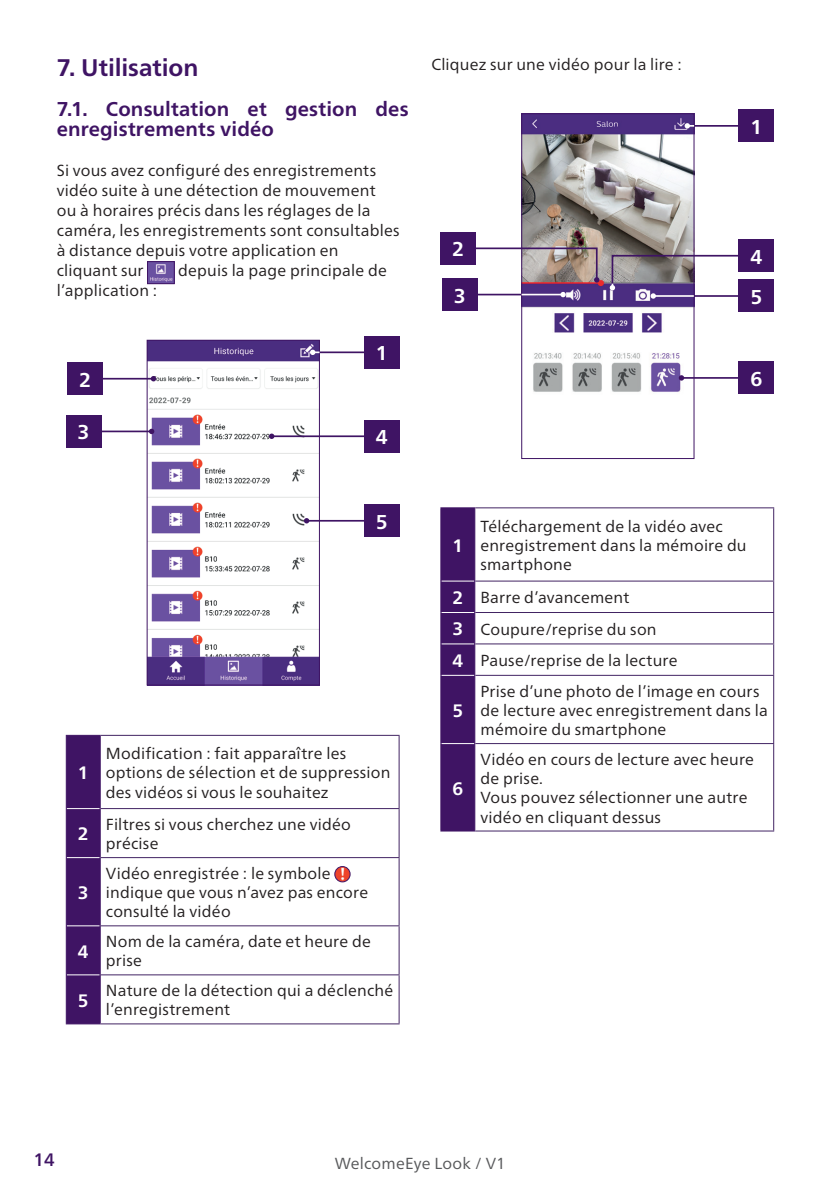
<style>
.page{position:relative;width:840px;height:1191px;background:#fff}
.page>*{position:absolute;margin:0;border:0;box-sizing:border-box;transform-origin:0 0}
.t1{font:700 24px "Frutiger Neue LT";color:#3f1464}
.t2{font:700 20px/20px "Frutiger Neue LT";letter-spacing:.005em;color:#3f1464}
.t3{font:700 20px "Frutiger Neue LT";color:#fff}
.t4{font:700 18px "Frutiger Neue LT";color:#fff}
.t5{font:500 18px "Frutiger Neue LT";color:#3f1464}
.t6{font:16px/19.2px "Frutiger Neue LT";letter-spacing:.015em;color:#231f20}
.t7{font:16px "Frutiger Neue LT";letter-spacing:.015em;color:#57585a}
.s1{font-weight:700;font-size:18px;color:#fff}
</style>
<div class="page">
<img style="left:149px;top:263px;width:23px;height:19px">
<div style="left:147px;top:261px;width:27px;height:23px;border:1px solid #3f1464"></div>
<img style="left:149px;top:342px;width:168px;height:341px">
<div style="left:147px;top:340px;width:172px;height:345px;border:1px solid #3f1464"></div>
<hr style="left:312px;top:351px;width:57px;height:2px;background:#3f1464">
<div style="left:364px;top:336px;width:35px;height:33px;background:#3f1464"></div>
<hr style="left:271px;top:435px;width:98px;height:2px;background:#3f1464">
<svg style="left:269px;top:433px;width:5px;height:6px"></svg>
<div style="left:364px;top:420px;width:35px;height:32px;background:#3f1464"></div>
<hr style="left:306px;top:520px;width:63px;height:1px;background:#3f1464">
<svg style="left:304px;top:518px;width:5px;height:5px"></svg>
<div style="left:364px;top:504px;width:35px;height:33px;background:#3f1464"></div>
<hr style="left:88px;top:378px;width:65px;height:1px;background:#3f1464">
<svg style="left:151px;top:376px;width:5px;height:5px"></svg>
<div style="left:67px;top:362px;width:36px;height:33px;background:#3f1464"></div>
<hr style="left:87px;top:430px;width:64px;height:2px;background:#3f1464">
<svg style="left:149px;top:429px;width:5px;height:5px"></svg>
<div style="left:66px;top:415px;width:35px;height:33px;background:#3f1464"></div>
<svg style="left:310px;top:349px;width:9px;height:6px"></svg>
<div style="left:67px;top:736px;width:33px;height:287px;background:#3f1464"></div>
<hr style="left:67px;top:808px;width:33px;height:1px;background:#fff">
<hr style="left:67px;top:857px;width:33px;height:1px;background:#fff">
<hr style="left:67px;top:925px;width:33px;height:1px;background:#fff">
<hr style="left:67px;top:974px;width:33px;height:1px;background:#fff">
<hr style="left:66px;top:735px;width:35px;height:1px;background:#3f1464">
<hr style="left:66px;top:736px;width:1px;height:72px;background:#3f1464">
<hr style="left:100px;top:736px;width:1px;height:72px;background:#3f1464">
<hr style="left:66px;top:808px;width:1px;height:49px;background:#3f1464">
<hr style="left:100px;top:808px;width:1px;height:49px;background:#3f1464">
<hr style="left:66px;top:857px;width:1px;height:69px;background:#3f1464">
<hr style="left:100px;top:857px;width:1px;height:69px;background:#3f1464">
<hr style="left:66px;top:926px;width:1px;height:49px;background:#3f1464">
<hr style="left:100px;top:926px;width:1px;height:49px;background:#3f1464">
<hr style="left:66px;top:975px;width:1px;height:48px;background:#3f1464">
<hr style="left:100px;top:975px;width:1px;height:48px;background:#3f1464">
<hr style="left:66px;top:1023px;width:35px;height:1px;background:#3f1464">
<hr style="left:101px;top:735px;width:298px;height:1px;background:#422463">
<hr style="left:398px;top:736px;width:1px;height:72px;background:#422463">
<hr style="left:101px;top:808px;width:298px;height:1px;background:#422463">
<hr style="left:398px;top:809px;width:1px;height:48px;background:#422463">
<hr style="left:101px;top:857px;width:298px;height:1px;background:#422463">
<hr style="left:398px;top:858px;width:1px;height:67px;background:#422463">
<hr style="left:101px;top:925px;width:298px;height:1px;background:#422463">
<hr style="left:398px;top:926px;width:1px;height:48px;background:#422463">
<hr style="left:101px;top:974px;width:298px;height:1px;background:#422463">
<hr style="left:398px;top:975px;width:1px;height:48px;background:#422463">
<hr style="left:101px;top:1023px;width:298px;height:1px;background:#422463">
<img style="left:334px;top:866px;width:16px;height:16px;border-radius:8px">
<div style="left:334px;top:866px;width:16px;height:16px;border:1px solid #3f1464;border-radius:8px"></div>
<img style="left:523px;top:115px;width:169px;height:277px">
<div style="left:521px;top:113px;width:173px;height:346px;border:1px solid #3f1464"></div>
<hr style="left:687px;top:125px;width:57px;height:2px;background:#3f1464">
<div style="left:738px;top:109px;width:35px;height:33px;background:#3f1464"></div>
<hr style="left:681px;top:377px;width:63px;height:2px;background:#3f1464">
<svg style="left:678px;top:375px;width:5px;height:5px"></svg>
<div style="left:738px;top:361px;width:35px;height:33px;background:#3f1464"></div>
<div style="left:738px;top:239px;width:35px;height:33px;background:#3f1464"></div>
<div style="left:738px;top:280px;width:35px;height:32px;background:#3f1464"></div>
<hr style="left:462px;top:294px;width:100px;height:1px;background:#3f1464">
<div style="left:441px;top:278px;width:36px;height:33px;background:#3f1464"></div>
<svg style="left:475px;top:247px;width:124px;height:36px"></svg>
<div style="left:440px;top:232px;width:35px;height:33px;background:#3f1464"></div>
<svg style="left:684px;top:123px;width:9px;height:6px"></svg>
<hr style="left:521px;top:294px;width:41px;height:1px;background:#fff">
<svg style="left:560px;top:292px;width:5px;height:5px"></svg>
<svg style="left:609px;top:254px;width:136px;height:45px"></svg>
<div style="left:441px;top:508px;width:33px;height:322px;background:#3f1464"></div>
<hr style="left:441px;top:580px;width:33px;height:1px;background:#fff">
<hr style="left:441px;top:612px;width:33px;height:1px;background:#fff">
<hr style="left:441px;top:643px;width:33px;height:1px;background:#fff">
<hr style="left:441px;top:675px;width:33px;height:1px;background:#fff">
<hr style="left:441px;top:743px;width:33px;height:1px;background:#fff">
<hr style="left:440px;top:507px;width:35px;height:1px;background:#3f1464">
<hr style="left:440px;top:508px;width:1px;height:73px;background:#3f1464">
<hr style="left:474px;top:508px;width:1px;height:73px;background:#3f1464">
<hr style="left:440px;top:581px;width:1px;height:31px;background:#3f1464">
<hr style="left:474px;top:581px;width:1px;height:31px;background:#3f1464">
<hr style="left:440px;top:612px;width:1px;height:32px;background:#3f1464">
<hr style="left:474px;top:612px;width:1px;height:32px;background:#3f1464">
<hr style="left:440px;top:644px;width:1px;height:31px;background:#3f1464">
<hr style="left:474px;top:644px;width:1px;height:31px;background:#3f1464">
<hr style="left:440px;top:675px;width:1px;height:68px;background:#3f1464">
<hr style="left:474px;top:675px;width:1px;height:68px;background:#3f1464">
<hr style="left:440px;top:743px;width:1px;height:87px;background:#3f1464">
<hr style="left:474px;top:743px;width:1px;height:87px;background:#3f1464">
<hr style="left:440px;top:830px;width:35px;height:1px;background:#3f1464">
<hr style="left:475px;top:507px;width:298px;height:1px;background:#422463">
<hr style="left:772px;top:508px;width:1px;height:72px;background:#422463">
<hr style="left:475px;top:580px;width:298px;height:1px;background:#422463">
<hr style="left:772px;top:581px;width:1px;height:31px;background:#422463">
<hr style="left:475px;top:612px;width:298px;height:1px;background:#422463">
<hr style="left:772px;top:613px;width:1px;height:30px;background:#422463">
<hr style="left:475px;top:643px;width:298px;height:1px;background:#422463">
<hr style="left:772px;top:644px;width:1px;height:31px;background:#422463">
<hr style="left:475px;top:675px;width:298px;height:1px;background:#422463">
<hr style="left:772px;top:676px;width:1px;height:67px;background:#422463">
<hr style="left:475px;top:743px;width:298px;height:1px;background:#422463">
<hr style="left:772px;top:744px;width:1px;height:86px;background:#422463">
<hr style="left:475px;top:830px;width:298px;height:1px;background:#422463">
<h1 class="t1" style="left:57px;top:53px;width:143px">7. Utilisation</h1>
<p class="t2" style="left:57px;top:99px;width:353px">7.1. Consultation et gestion des enregistrements vidéo</p>
<p class="t6" style="left:57px;top:160px;width:344px;line-height:20px">Si vous avez configuré des enregistrements vidéo suite à une détection de mouvement<br>ou à horaires précis dans les réglages de la caméra, les enregistrements sont consultables à distance depuis votre application en cliquant sur</p>
<p class="t6" style="left:178px;top:261px;width:210px">depuis la page principale de</p>
<p class="t6" style="left:57px;top:281px;width:102px">l’application :</p>
<p class="t3" style="left:79px;top:368px;width:13px">2</p>
<p class="t3" style="left:78px;top:420px;width:13px">3</p>
<p class="t3" style="left:375px;top:341px;width:13px">1</p>
<p class="t3" style="left:375px;top:425px;width:13px">4</p>
<p class="t6" style="left:431px;top:54px;width:252px">Cliquez sur une vidéo pour la lire :</p>
<p class="t3" style="left:452px;top:237px;width:13px">2</p>
<p class="t3" style="left:750px;top:115px;width:13px">1</p>
<p class="t3" style="left:750px;top:245px;width:13px">4</p>
<p class="t3" style="left:453px;top:284px;width:13px">3</p>
<p class="t3" style="left:750px;top:285px;width:13px">5</p>
<p class="t3" style="left:750px;top:367px;width:13px">6</p>
<p class="t3" style="left:375px;top:510px;width:13px">5</p>
<p class="t4" style="left:78px;top:762px;width:12px">1</p>
<p class="t6" style="left:106px;top:744px;width:286px">Modification : fait apparaître les options de sélection et de suppression des vidéos si vous le souhaitez</p>
<p class="t4" style="left:78px;top:823px;width:12px">2</p>
<p class="t6" style="left:106px;top:814px;width:246px">Filtres si vous cherchez une vidéo précise</p>
<p class="t4" style="left:78px;top:882px;width:12px">3</p>
<p class="t6" style="left:106px;top:863px;width:263px">Vidéo enregistrée : le symbole indique que vous n’avez pas encore consulté la vidéo</p>
<p class="t4" style="left:78px;top:940px;width:12px">4</p>
<p class="t6" style="left:106px;top:931px;width:266px">Nom de la caméra, date et heure de prise</p>
<p class="t4" style="left:78px;top:989px;width:12px">5</p>
<p class="t6" style="left:106px;top:980px;width:289px">Nature de la détection qui a déclenché l’enregistrement</p>
<p class="t6" style="left:480px;top:516px;width:267px">Téléchargement de la vidéo avec enregistrement dans la mémoire du smartphone</p>
<p class="t6" style="left:452px;top:582px;width:226px;line-height:31.4px"><span class="s1">2</span> Barre d’avancement<br><span class="s1">3</span> Coupure/reprise du son<br><span class="s1">4</span> Pause/reprise de la lecture</p>
<p class="t4" style="left:452px;top:699px;width:12px">5</p>
<p class="t4" style="left:452px;top:535px;width:12px">1</p>
<p class="t6" style="left:480px;top:681px;width:289px">Prise d’une photo de l’image en cours de lecture avec enregistrement dans la mémoire du smartphone</p>
<p class="t4" style="left:452px;top:777px;width:12px">6</p>
<p class="t6" style="left:480px;top:749px;width:275px">Vidéo en cours de lecture avec heure de prise.<br>Vous pouvez sélectionner une autre vidéo en cliquant dessus</p>
<p class="t5" style="left:34px;top:1149px;width:23px">14</p>
<p class="t7" style="left:334px;top:1153px;width:172px">WelcomeEye Look / V1</p>
</div>
